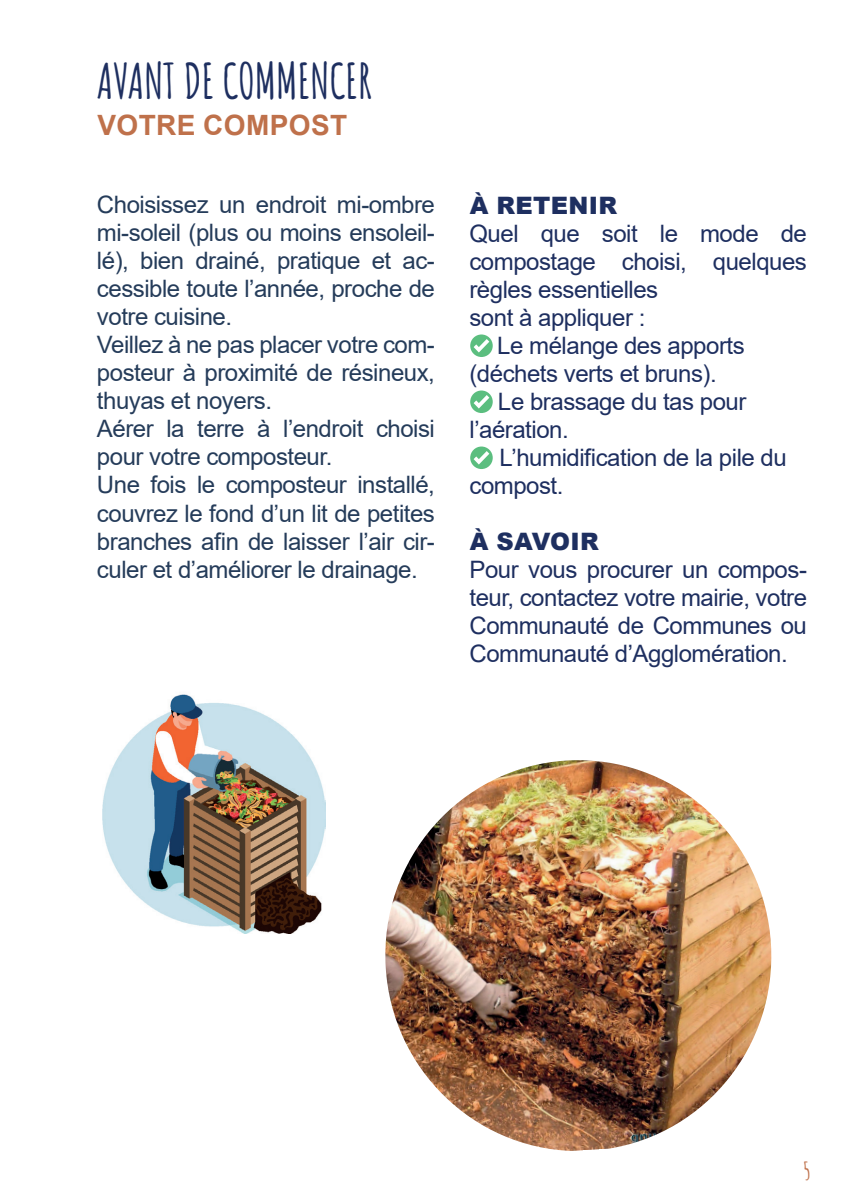
<style>
.page{position:relative;width:842px;height:1191px;background:#fff}
.page>*{position:absolute;margin:0;border:0;box-sizing:border-box;transform-origin:0 0}
.t1{font:700 48px "Amatic SC";letter-spacing:-.01em;color:#1e2f60}
.t2{font:700 28px "Arial";letter-spacing:.015em;color:#bf714b}
.t3{font:700 24.2px "Amatic SC";color:#bf714b}
.t4{font:24px/28px "Arial";letter-spacing:-.02em;color:#253c5a}
.t5{font:24px/28px "Arial";letter-spacing:-.02em;color:#1e2f60;text-align:justify}
.t6{font:900 24px "Arial";letter-spacing:.015em;color:#1e2f60}
</style>
<div class="page">
<svg style="left:470px;top:334px;width:23px;height:23px"></svg>
<svg style="left:474px;top:339px;width:15px;height:13px"></svg>
<svg style="left:470px;top:390px;width:23px;height:23px"></svg>
<svg style="left:474px;top:395px;width:15px;height:13px"></svg>
<svg style="left:470px;top:446px;width:23px;height:23px"></svg>
<svg style="left:474px;top:451px;width:15px;height:13px"></svg>
<img style="left:103px;top:694px;width:222px;height:239px">
<img style="left:385px;top:760px;width:387px;height:391px">
<h1 class="t1" style="left:97px;top:45px;width:276px">AVANT DE COMMENCER</h1>
<p class="t2" style="left:97px;top:106px;width:251px">VOTRE COMPOST</p>
<p class="t4" style="left:97px;top:191px;width:339px">Choisissez un endroit mi-ombre mi-soleil (plus ou moins ensoleil&shy;lé), bien drainé, pratique et ac&shy;cessible toute l’année, proche de votre cuisine.<br>Veillez à ne pas placer votre com&shy;posteur à proximité de résineux, thuyas et noyers.<br>Aérer la terre à l’endroit choisi pour votre composteur.<br>Une fois le composteur installé, couvrez le fond d’un lit de petites branches afin de laisser l’air cir&shy;culer et d’améliorer le drainage.</p>
<p class="t6" style="left:470px;top:188px;width:149px">À RETENIR</p>
<p class="t5" style="left:469px;top:220px;width:339px">Quel que soit le mode de</p>
<p class="t5" style="left:469px;top:248px;width:339px">compostage choisi, quelques</p>
<p class="t5" style="left:469px;top:276px;width:190px">règles essentielles</p>
<p class="t5" style="left:469px;top:304px;width:177px">sont à appliquer :</p>
<p class="t5" style="left:497px;top:331px;width:249px">Le mélange des apports</p>
<p class="t5" style="left:469px;top:359px;width:249px">(déchets verts et bruns).</p>
<p class="t5" style="left:498px;top:387px;width:250px">Le brassage du tas pour</p>
<p class="t5" style="left:469px;top:415px;width:101px">l’aération.</p>
<p class="t5" style="left:500px;top:443px;width:289px">L’humidification de la pile du</p>
<p class="t5" style="left:469px;top:471px;width:96px">compost.</p>
<p class="t6" style="left:470px;top:524px;width:130px">À SAVOIR</p>
<p class="t5" style="left:469px;top:555px;width:339px">Pour vous procurer un compos&shy;teur, contactez votre mairie, votre Communauté de Communes ou Communauté d’Agglomération.</p>
<p class="t3" style="left:803px;top:1152px;width:9px">5</p>
</div>
